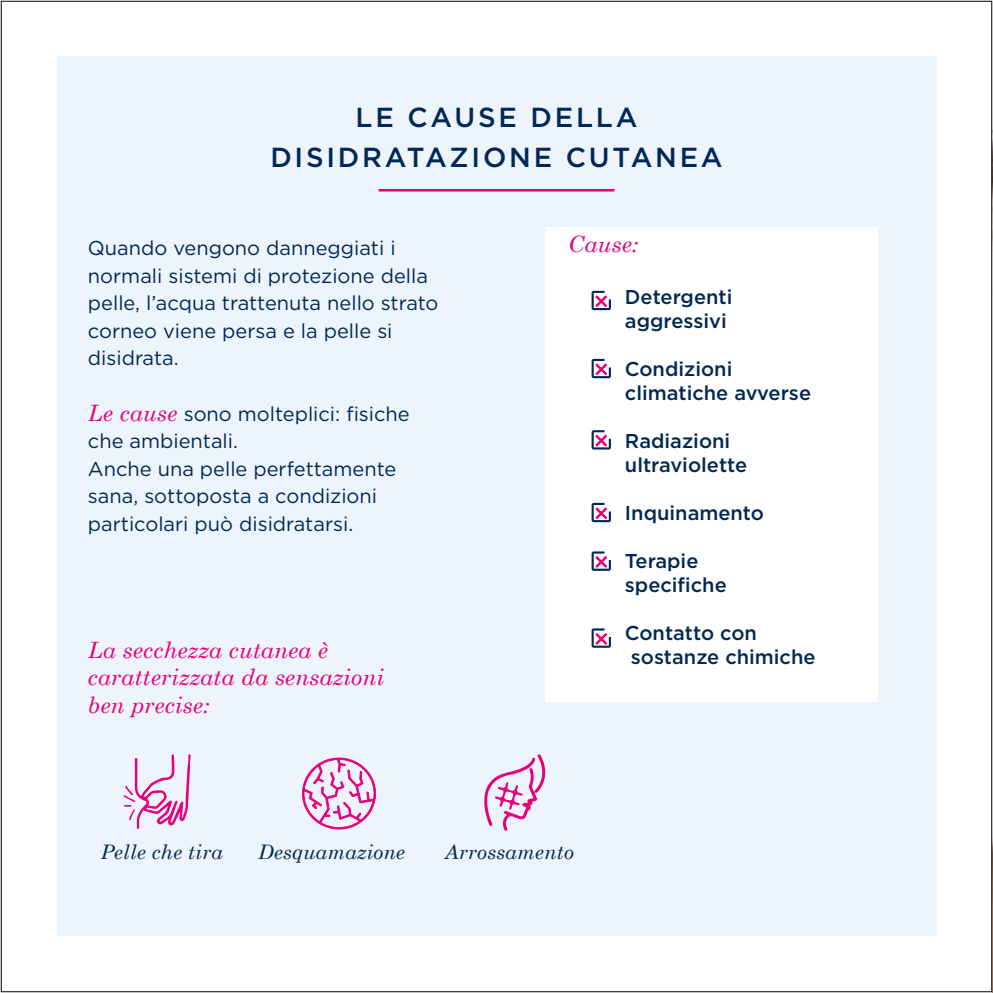
<style>
.page{position:relative;width:993px;height:993px;background:#fff}
.page>*{position:absolute;margin:0;border:0;box-sizing:border-box;transform-origin:0 0}
.t1{font:500 27.5px/40px "Gotham";letter-spacing:.1em;color:#002856;text-align:center}
.t2{font:italic 22.5px/27.5px "Century Schoolbook";letter-spacing:.01em;color:#e6007d}
.t3{font:20px/27.5px "Gotham";color:#002856}
.t4{font:500 20px/24px "Gotham";color:#002856}
.t5{font:italic 20px "Century Schoolbook";letter-spacing:.01em;color:#002856}
.s1{font-family:"Century Schoolbook";font-style:italic;font-size:22.5px;color:#e6007d}
</style>
<div class="page">
<img style="left:991px;top:0;width:1px;height:992px">
<div style="left:57px;top:57px;width:878px;height:878px;background:#eef4fb"></div>
<div style="left:545px;top:227px;width:333px;height:474px;background:#fff"></div>
<hr style="left:378px;top:189px;width:236px;height:2px;background:#e6007d">
<svg style="left:591px;top:291px;width:19px;height:19px"></svg>
<svg style="left:591px;top:359px;width:19px;height:19px"></svg>
<svg style="left:591px;top:430px;width:19px;height:19px"></svg>
<svg style="left:591px;top:502px;width:19px;height:20px"></svg>
<svg style="left:591px;top:551px;width:19px;height:19px"></svg>
<svg style="left:591px;top:628px;width:19px;height:19px"></svg>
<svg style="left:124px;top:754px;width:67px;height:74px"></svg>
<svg style="left:484px;top:754px;width:61px;height:76px"></svg>
<svg style="left:302px;top:757px;width:74px;height:72px"></svg>
<h1 class="t1" style="left:270px;top:96px;width:453px">LE CAUSE DELLA<br>DISIDRATAZIONE CUTANEA</h1>
<p class="t3" style="left:88px;top:234px;width:352px">Quando vengono danneggiati i normali sistemi di protezione della pelle, l’acqua trattenuta nello strato corneo viene persa e la pelle si disidrata.</p>
<p class="t3" style="left:88px;top:399px;width:323px"><span class="s1">Le cause</span> sono molteplici: fisiche che ambientali.<br>Anche una pelle perfettamente sana, sottoposta a condizioni particolari può disidratarsi.</p>
<p class="t2" style="left:88px;top:635px;width:297px">La secchezza cutanea è caratterizzata da sensazioni ben precise:</p>
<p class="t2" style="left:568px;top:230px;width:72px">Cause:</p>
<p class="t4" style="left:624px;top:284px;width:109px">Detergenti aggressivi</p>
<p class="t4" style="left:624px;top:356px;width:188px">Condizioni climatiche avverse</p>
<p class="t4" style="left:624px;top:428px;width:124px">Radiazioni ultraviolette</p>
<p class="t4" style="left:624px;top:500px;width:140px">Inquinamento</p>
<p class="t4" style="left:624px;top:548px;width:103px">Terapie specifiche</p>
<p class="t4" style="left:624px;top:620px;width:192px">Contatto con sostanze chimiche</p>
<p class="t5" style="left:101px;top:839px;width:124px">Pelle che tira</p>
<p class="t5" style="left:258px;top:839px;width:148px">Desquamazione</p>
<p class="t5" style="left:444px;top:839px;width:131px">Arrossamento</p>
</div>
